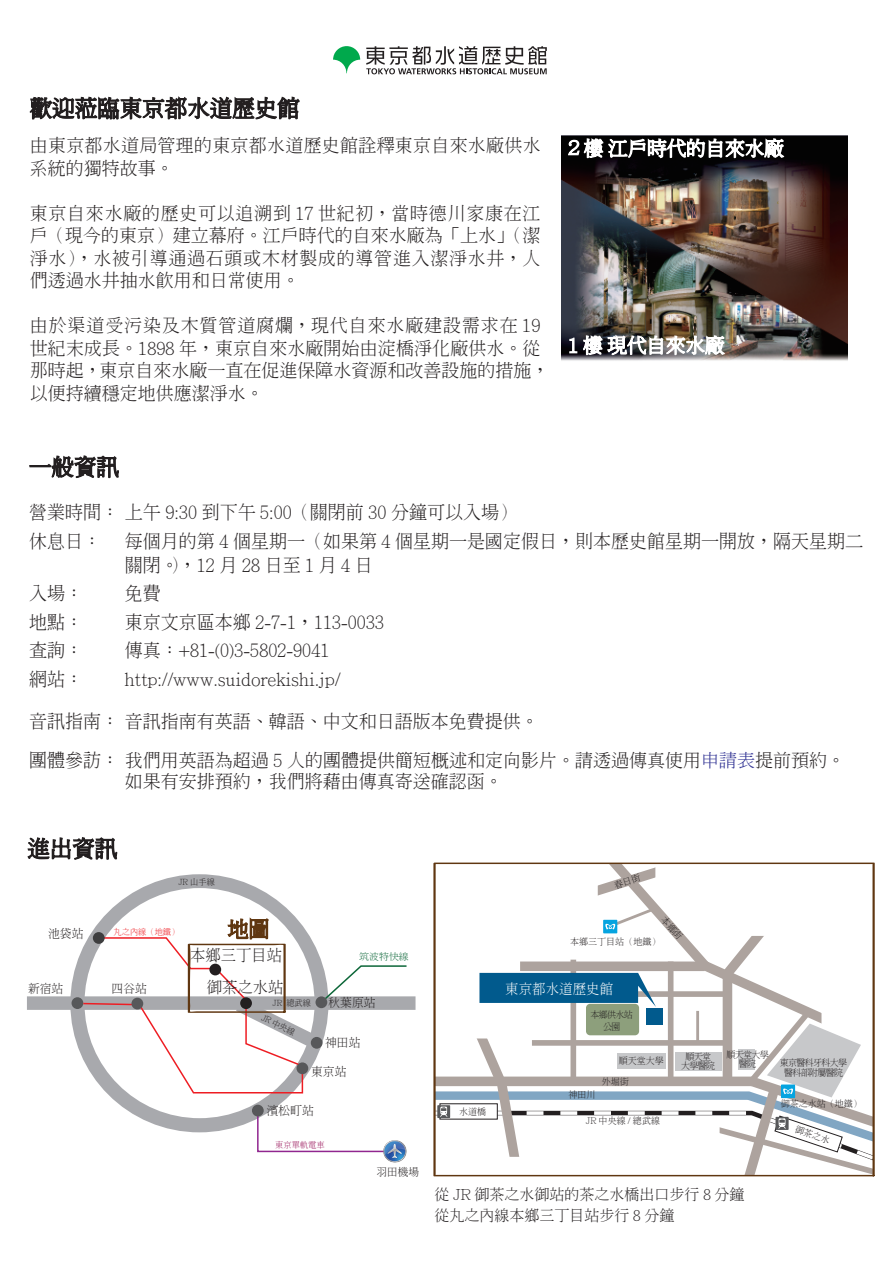
<style>
.page{position:relative;width:893px;height:1263px;background:#fff}
.page>*{position:absolute;margin:0;border:0;box-sizing:border-box;transform-origin:0 0}
.t1{font:300 18.3px/28.5px "Adobe Ming Std";color:#231f20}
.t2{font:300 18px/22.5px "Adobe Ming Std";color:#231f20}
.t3{font:300 15.6px "Adobe Ming Std";color:#231f20}
.t4{font:300 15px "Adobe Ming Std";color:#231f20}
.t5{font:300 13.8px "Adobe Ming Std";color:#fff}
.t6{font:300 12px "Adobe Ming Std";color:#231f20}
.t7{font:300 10.8px "Adobe Ming Std";color:#231f20}
.t8{font:300 9.15px "Adobe Ming Std";color:#0c6638;scale:1.08 1}
.t9{font:300 9px/9px "Adobe Ming Std";letter-spacing:-.075em;color:#231f20;text-align:center}
.t10{font:300 9px "Adobe Ming Std";color:#231f20}
.t11{font:300 8.4px "Adobe Ming Std";color:#231f20}
.t12{font:300 8.4px "Adobe Ming Std";color:#ee1d23}
.t13{font:300 8.4px "Adobe Ming Std";color:#9e1f62}
.s1{font-size:18.3px}
.s2{color:#2e3092}
</style>
<div class="page">
<svg style="left:366px;top:46px;width:181px;height:28px"></svg>
<svg style="left:333px;top:46px;width:27px;height:27px"></svg>
<svg style="left:29px;top:96px;width:271px;height:24px"></svg>
<svg style="left:27px;top:837px;width:91px;height:23px"></svg>
<div style="left:70px;top:874px;width:258px;height:258px;background:#a8a9ad;border-radius:50%"></div>
<div style="left:84px;top:888px;width:231px;height:230px;background:#fff;border-radius:50%"></div>
<div style="left:27px;top:996px;width:388px;height:14px;background:#a8a9ad"></div>
<div style="left:72px;top:997px;width:11px;height:12px;background:#57585a;border-radius:50%"></div>
<svg style="left:256px;top:1109px;width:128px;height:44px"></svg>
<div style="left:252px;top:1105px;width:12px;height:11px;background:#57585a;border-radius:50%"></div>
<img style="left:384px;top:1140px;width:22px;height:23px">
<svg style="left:82px;top:916px;width:326px;height:178px"></svg>
<div style="left:315px;top:996px;width:12px;height:12px;background:#57585a;border-radius:50%"></div>
<img style="left:561px;top:135px;width:286px;height:226px">
<svg style="left:567px;top:135px;width:218px;height:29px"></svg>
<img style="left:568px;top:296px;width:158px;height:65px">
<svg style="left:29px;top:455px;width:90px;height:24px"></svg>
<svg style="left:435px;top:863px;width:439px;height:314px"></svg>
<p class="t2" style="left:30px;top:134px;width:512px">由東京都水道局管理的東京都水道歷史館詮釋東京自來水廠供水系統的獨特故事。</p>
<p class="t2" style="left:30px;top:201px;width:512px;text-align:justify">東京自來水廠的歷史可以追溯到 17 世紀初，當時德川家康在江戶（現今的東京）建立幕府。江戶時代的自來水廠為「上水」（潔淨水），水被引導通過石頭或木材製成的導管進入潔淨水井，人們透過水井抽水飲用和日常使用。</p>
<p class="t2" style="left:30px;top:314px;width:521px">由於渠道受污染及木質管道腐爛，現代自來水廠建設需求在 19世紀末成長。1898 年，東京自來水廠開始由淀橋淨化廠供水。從那時起，東京自來水廠一直在促進保障水資源和改善設施的措施，以便持續穩定地供應潔淨水。</p>
<p class="t1" style="left:29px;top:498px;width:489px">營業時間： 上午 9:30 到下午 5:00（關閉前 30 分鐘可以入場）休息日：</p>
<p class="t1" style="left:125px;top:528px;width:740px;line-height:24px">每個月的第 4 個星期一（如果第 4 個星期一是國定假日，則本歷史館星期一開放，隔天星期二關閉。），12 月 28 日至 1 月 4 日</p>
<p class="t1" style="left:29px;top:579px;width:56px">入場：</p>
<p class="t1" style="left:125px;top:579px;width:37px">免費</p>
<p class="t1" style="left:29px;top:607px;width:56px">地點：</p>
<p class="t1" style="left:125px;top:607px;width:261px">東京文京區本鄉 2-7-1，113-0033</p>
<p class="t1" style="left:29px;top:636px;width:56px">查詢：</p>
<p class="t1" style="left:125px;top:636px;width:206px">傳真：+81-(0)3-5802-9041</p>
<p class="t1" style="left:29px;top:664px;width:56px">網站：</p>
<p class="t1" style="left:125px;top:664px;width:217px">http://www.suidorekishi.jp/</p>
<p class="t2" style="left:29px;top:701px;width:818px;line-height:39px"><span class="s1">音訊指南：</span> 音訊指南有英語、韓語、中文和日語版本免費提供。<br><span class="s1">團體參訪：</span> 我們用英語為超過 5 人的團體提供簡短概述和定向影片。請透過傳真使用<span class="s2">申請表</span>提前預約。</p>
<p class="t2" style="left:125px;top:769px;width:380px">如果有安排預約，我們將藉由傳真寄送確認函。</p>
<p class="t6" style="left:48px;top:926px;width:37px">池袋站</p>
<p class="t6" style="left:28px;top:982px;width:37px">新宿站</p>
<p class="t11" style="left:179px;top:877px;width:38px">JR 山手線</p>
<p class="t12" style="left:114px;top:927px;width:67px">丸之內線（地鐵）</p>
<p class="t3" style="left:190px;top:947px;width:93px">本鄉三丁目站</p>
<p class="t6" style="left:112px;top:982px;width:37px">四谷站</p>
<p class="t3" style="left:207px;top:979px;width:78px">御茶之水站</p>
<p class="t11" style="left:273px;top:998px;width:40px">JR 總武線</p>
<p class="t11" style="left:264px;top:1013px;width:38px;rotate:26deg">JR 中央線</p>
<p class="t8" style="left:359px;top:952px;width:47px">筑波特快線</p>
<p class="t6" style="left:328px;top:996px;width:49px">秋葉原站</p>
<p class="t6" style="left:325px;top:1036px;width:37px">神田站</p>
<p class="t6" style="left:311px;top:1065px;width:37px">東京站</p>
<p class="t6" style="left:267px;top:1104px;width:49px">濱松町站</p>
<p class="t13" style="left:275px;top:1140px;width:51px">東京單軌電車</p>
<p class="t7" style="left:377px;top:1166px;width:44px">羽田機場</p>
<p class="t9" style="left:459px;top:1106px;width:28px">水道橋</p>
<p class="t10" style="left:570px;top:936px;width:92px">本鄉三丁目站（地鐵）</p>
<p class="t5" style="left:505px;top:981px;width:109px">東京都水道歷史館</p>
<p class="t9" style="left:591px;top:1008px;width:44px;line-height:12px">本鄉供水站公園</p>
<p class="t9" style="left:619px;top:1056px;width:47px">順天堂大學</p>
<p class="t9" style="left:681px;top:1052px;width:35px">順天堂大學醫院</p>
<p class="t9" style="left:602px;top:1077px;width:29px">外堀街</p>
<p class="t9" style="left:569px;top:1090px;width:29px">神田川</p>
<p class="t9" style="left:586px;top:1116px;width:76px">JR 中央線 / 總武線</p>
<p class="t9" style="left:726px;top:1050px;width:44px">順天堂大學醫院</p>
<p class="t9" style="left:780px;top:1057px;width:69px;line-height:10.1px">東京醫科牙科大學醫科部附屬醫院</p>
<p class="t9" style="left:781px;top:1099px;width:83px">御茶之水站（地鐵）</p>
<p class="t9" style="left:797px;top:1124px;width:38px;rotate:18deg">御茶之水</p>
<p class="t4" style="left:435px;top:1186px;width:312px">從 JR 御茶之水御站的茶之水橋出口步行 8 分鐘</p>
<p class="t4" style="left:435px;top:1208px;width:242px">從丸之內線本鄉三丁目站步行 8 分鐘</p>
</div>
